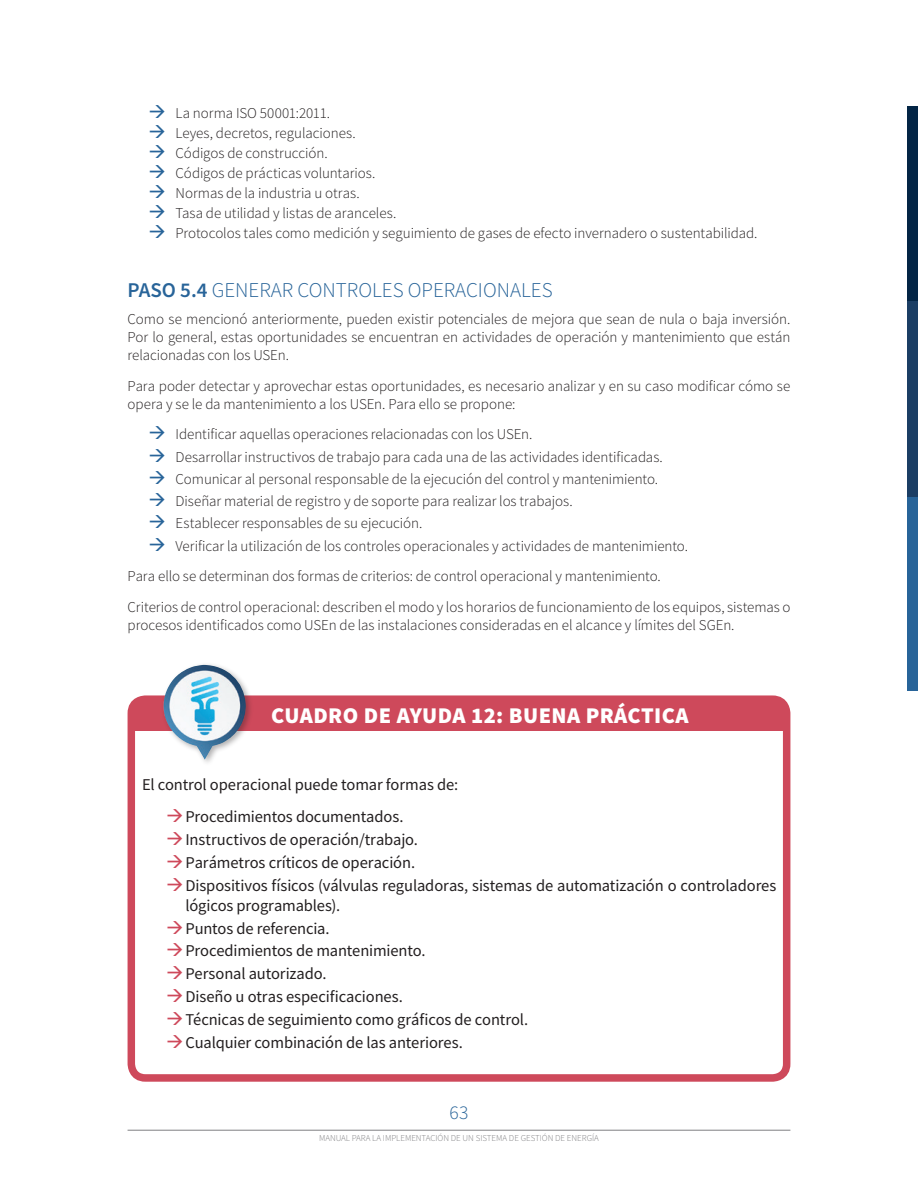
<style>
.page{position:relative;width:918px;height:1188px;background:#fff}
.page>*{position:absolute;margin:0;border:0;box-sizing:border-box;transform-origin:0 0}
.t1{font:900 22.5px "Source Sans Pro";letter-spacing:.02em;color:#fff}
.t2{font:300 21px "Source Sans Pro";color:#286499}
.t3{font:300 19.5px "Source Sans Pro";color:#286499}
.t4{font:16.5px/19.5px "Source Sans Pro";letter-spacing:-.005em;color:#231f20}
.t5{font:300 15px/18px "Source Sans Pro";letter-spacing:-.005em;color:#231f20}
.t6{font:300 9px "Source Sans Pro";letter-spacing:-.005em;color:#808083}
.s1{color:#286499}
.s2{font-weight:600}
.s3{color:#ce495b}
</style>
<div class="page">
<hr style="left:128px;top:1130px;width:662px;height:1px;background:#808083">
<div style="left:128px;top:695px;width:662px;height:387px;border:8px solid #ce495b;border-radius:14px"></div>
<div style="left:133px;top:701px;width:652px;height:30px;background:#ce495b"></div>
<div style="left:908px;top:106px;width:10px;height:195px;background:#032545"></div>
<div style="left:908px;top:496px;width:10px;height:196px;background:#286499"></div>
<div style="left:908px;top:301px;width:10px;height:195px;background:#1b3e64"></div>
<div style="left:160px;top:662px;width:94px;height:105px;background:#231f20;opacity:.35"></div>
<img style="left:158px;top:665px;width:88px;height:95px">
<p class="t5" style="left:149px;top:104px;width:183px"><span class="s1">→</span> La norma ISO 50001:2011.</p>
<p class="t5" style="left:149px;top:124px;width:209px"><span class="s1">→</span> Leyes, decretos, regulaciones.</p>
<p class="t5" style="left:149px;top:144px;width:181px"><span class="s1">→</span> Códigos de construcción.</p>
<p class="t5" style="left:149px;top:164px;width:228px"><span class="s1">→</span> Códigos de prácticas voluntarios.</p>
<p class="t5" style="left:149px;top:184px;width:213px"><span class="s1">→</span> Normas de la industria u otras.</p>
<p class="t5" style="left:149px;top:204px;width:249px"><span class="s1">→</span> Tasa de utilidad y listas de aranceles.</p>
<p class="t5" style="left:149px;top:224px;width:610px"><span class="s1">→</span> Protocolos tales como medición y seguimiento de gases de efecto invernadero o sustentabilidad.</p>
<h2 class="t2" style="left:128px;top:278px;width:427px"><span class="s2">PASO 5.4</span> GENERAR CONTROLES OPERACIONALES</h2>
<p class="t5" style="left:128px;top:310px;width:664px;text-align:justify">Como se mencionó anteriormente, pueden existir potenciales de mejora que sean de nula o baja inversión.<br>Por lo general, estas oportunidades se encuentran en actividades de operación y mantenimiento que están relacionadas con los USEn.</p>
<p class="t5" style="left:128px;top:377px;width:664px">Para poder detectar y aprovechar estas oportunidades, es necesario analizar y en su caso modificar cómo se opera y se le da mantenimiento a los USEn. Para ello se propone:</p>
<p class="t5" style="left:149px;top:426px;width:385px"><span class="s1">→</span> Identificar aquellas operaciones relacionadas con los USEn.</p>
<p class="t5" style="left:149px;top:448px;width:516px"><span class="s1">→</span> Desarrollar instructivos de trabajo para cada una de las actividades identificadas.</p>
<p class="t5" style="left:149px;top:470px;width:511px"><span class="s1">→</span> Comunicar al personal responsable de la ejecución del control y mantenimiento.</p>
<p class="t5" style="left:149px;top:492px;width:426px"><span class="s1">→</span> Diseñar material de registro y de soporte para realizar los trabajos.</p>
<p class="t5" style="left:149px;top:515px;width:275px"><span class="s1">→</span> Establecer responsables de su ejecución.</p>
<p class="t5" style="left:128px;top:530px;width:664px;line-height:30.8px;text-indent:21px"><span class="s1">→</span> Verificar la utilización de los controles operacionales y actividades de mantenimiento.<br>Para ello se determinan dos formas de criterios: de control operacional y mantenimiento.<br>Criterios de control operacional: describen el modo y los horarios de funcionamiento de los equipos, sistemas o</p>
<p class="t5" style="left:128px;top:616px;width:609px">procesos identificados como USEn de las instalaciones consideradas en el alcance y límites del SGEn.</p>
<h1 class="t1" style="left:271px;top:700px;width:419px">CUADRO DE AYUDA 12: BUENA PRÁCTICA</h1>
<p class="t4" style="left:142px;top:775px;width:318px">El control operacional puede tomar formas de:</p>
<p class="t4" style="left:166px;top:807px;width:239px"><span class="s3">→</span>Procedimientos documentados.</p>
<p class="t4" style="left:166px;top:830px;width:254px"><span class="s3">→</span>Instructivos de operación/trabajo.</p>
<p class="t4" style="left:166px;top:853px;width:251px"><span class="s3">→</span>Parámetros críticos de operación.</p>
<p class="t4" style="left:186px;top:876px;width:592px;text-indent:-19px"><span class="s3">→</span>Dispositivos físicos (válvulas reguladoras, sistemas de automatización o controladores lógicos programables).</p>
<p class="t4" style="left:166px;top:918px;width:165px"><span class="s3">→</span>Puntos de referencia.</p>
<p class="t4" style="left:166px;top:941px;width:261px"><span class="s3">→</span>Procedimientos de mantenimiento.</p>
<p class="t4" style="left:166px;top:964px;width:162px"><span class="s3">→</span>Personal autorizado.</p>
<p class="t4" style="left:166px;top:987px;width:238px"><span class="s3">→</span>Diseño u otras especificaciones.</p>
<p class="t4" style="left:166px;top:1010px;width:364px"><span class="s3">→</span>Técnicas de seguimiento como gráficos de control.</p>
<p class="t4" style="left:166px;top:1033px;width:298px"><span class="s3">→</span>Cualquier combinación de las anteriores.</p>
<h3 class="t3" style="left:450px;top:1100px;width:20px">63</h3>
<p class="t6" style="left:319px;top:1133px;width:281px">MANUAL PARA LA IMPLEMENTACIÓN DE UN SISTEMA DE GESTIÓN DE ENERGÍA</p>
</div>
